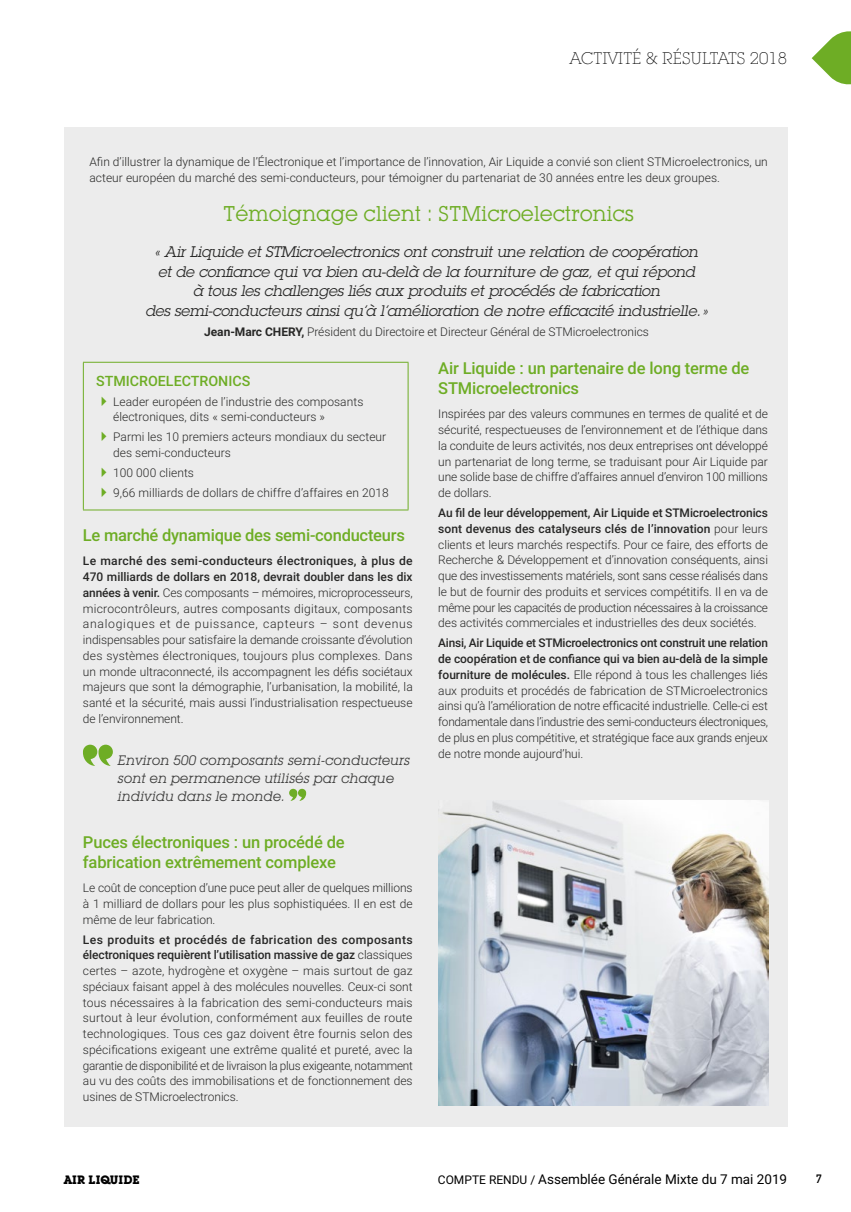
<style>
.page{position:relative;width:851px;height:1212px;background:#fff}
.page>*{position:absolute;margin:0;border:0;box-sizing:border-box;transform-origin:0 0}
.Header_2_span{font:21px "Lubalin Graph IT Cby BT";letter-spacing:-.01em;color:#6ead25}
.Header_3_vert{font:500 16.5px/19.8px "Roboto";letter-spacing:-.01em;color:#6ead25}
.Running_header_1{font:300 16.5px "Lubalin Graph IT Cby BT Xtra";color:#000}
.Par_text{font:italic 15px/19.5px "Lubalin Graph Std";letter-spacing:-.005em;color:#272726;text-align:center}
.Header__focus{font:500 14.25px "Roboto";color:#6ead25}
.Par_citation{font:italic 13.5px/18px "Lubalin Graph IT Cby BT";color:#3a3a39}
.t1{font:13.5px "Roboto";color:#000}
.Par_text-2{font:300 12px/15.8px "Roboto";letter-spacing:.005em;color:#272726;text-align:justify}
.t2{font:700 12px "Lubalin Graph IT Cby BT";color:#000}
.t3{font:500 12px "Lubalin Graph IT Cby BT";color:#000}
.s1{font-weight:700}
.s2{font-weight:500}
.s3{font-size:12px}
</style>
<div class="page">
<div style="left:64px;top:128px;width:723px;height:999px;background:#ececec"></div>
<svg style="left:811px;top:31px;width:39px;height:54px"></svg>
<hr style="left:83px;top:363px;width:1px;height:147px;background:#6ead25">
<hr style="left:83px;top:362px;width:325px;height:1px;background:#6ead25">
<hr style="left:407px;top:363px;width:1px;height:147px;background:#6ead25">
<hr style="left:83px;top:510px;width:325px;height:1px;background:#6ead25">
<svg style="left:289px;top:789px;width:17px;height:12px"></svg>
<svg style="left:83px;top:745px;width:30px;height:21px"></svg>
<img style="left:438px;top:801px;width:329px;height:305px">
<p class="Running_header_1" style="left:570px;top:48px;width:218px">ACTIVITÉ &amp; RÉSULTATS 2018</p>
<p class="Par_text-2" style="left:89px;top:153px;width:680px">Afin d’illustrer la dynamique de l’Électronique et l’importance de l’innovation, Air Liquide a convié son client STMicroelectronics, un acteur européen du marché des semi-conducteurs, pour témoigner du partenariat de 30 années entre les deux groupes.</p>
<p class="Header_2_span" style="left:223px;top:200px;width:412px">Témoignage client : STMicroelectronics</p>
<p class="Par_text" style="left:145px;top:242px;width:563px">« Air Liquide et STMicroelectronics ont construit une relation de coopération<br>et de confiance qui va bien au-delà de la fourniture de gaz, et qui répond<br>à tous les challenges liés aux produits et procédés de fabrication<br>des semi-conducteurs ainsi qu’à l’amélioration de notre efficacité industrielle.»</p>
<p class="Par_text-2" style="left:204px;top:323px;width:446px"><span class="s1">Jean-Marc CHERY,</span> Président du Directoire et Directeur Général de STMicroelectronics</p>
<p class="Header__focus" style="left:96px;top:371px;width:156px">STMICROELECTRONICS</p>
<p class="Par_text-2" style="left:113px;top:393px;width:252px">Leader européen de l’industrie des composants électroniques, dits « semi-conducteurs »</p>
<p class="Par_text-2" style="left:113px;top:429px;width:274px">Parmi les 10 premiers acteurs mondiaux du secteur des semi-conducteurs</p>
<p class="Par_text-2" style="left:113px;top:465px;width:82px">100 000 clients</p>
<p class="Par_text-2" style="left:113px;top:485px;width:277px">9,66 milliards de dollars de chiffre d’affaires en 2018</p>
<p class="Header_3_vert" style="left:83px;top:525px;width:323px">Le marché dynamique des semi-conducteurs</p>
<p class="Par_text-2" style="left:83px;top:553px;width:331px"><span class="s2">Le marché des semi-conducteurs électroniques, à plus de 470 milliards de dollars en 2018, devrait doubler dans les dix années à venir.</span> Ces composants – mémoires, microprocesseurs, microcontrôleurs, autres composants digitaux, composants analogiques et de puissance, capteurs – sont devenus indispensables pour satisfaire la demande croissante d’évolution des systèmes électroniques, toujours plus complexes. Dans un monde ultraconnecté, ils accompagnent les défis sociétaux majeurs que sont la démographie, l’urbanisation, la mobilité, la santé et la sécurité, mais aussi l’industrialisation respectueuse de l’environnement.</p>
<p class="Par_citation" style="left:118px;top:751px;width:294px">Environ 500 composants semi-conducteurs sont en permanence utilisés par chaque individu dans le monde.</p>
<p class="Header_3_vert" style="left:83px;top:832px;width:263px">Puces électroniques : un procédé de fabrication extrêmement complexe</p>
<p class="Par_text-2" style="left:83px;top:879px;width:331px">Le coût de conception d’une puce peut aller de quelques millions à 1 milliard de dollars pour les plus sophistiquées. Il en est de même de leur fabrication.</p>
<p class="Par_text-2" style="left:83px;top:931px;width:331px"><span class="s2">Les produits et procédés de fabrication des composants électroniques requièrent l’utilisation massive de gaz</span> classiques certes – azote, hydrogène et oxygène – mais surtout de gaz spéciaux faisant appel à des molécules nouvelles. Ceux-ci sont tous nécessaires à la fabrication des semi-conducteurs mais surtout à leur évolution, conformément aux feuilles de route technologiques. Tous ces gaz doivent être fournis selon des spécifications exigeant une extrême qualité et pureté, avec la garantie de disponibilité et de livraison la plus exigeante, notamment au vu des coûts des immobilisations et de fonctionnement des usines de STMicroelectronics.</p>
<p class="Header_3_vert" style="left:438px;top:358px;width:312px">Air Liquide : un partenaire de long terme de<br>STMicroelectronics</p>
<p class="Par_text-2" style="left:438px;top:406px;width:331px">Inspirées par des valeurs communes en termes de qualité et de sécurité, respectueuses de l’environnement et de l’éthique dans la conduite de leurs activités, nos deux entreprises ont développé un partenariat de long terme, se traduisant pour Air Liquide par une solide base de chiffre d’affaires annuel d’environ 100 millions de dollars.</p>
<p class="Par_text-2" style="left:438px;top:504px;width:331px"><span class="s2">Au fil de leur développement, Air Liquide et STMicroelectronics sont devenus des catalyseurs clés de l’innovation</span> pour leurs clients et leurs marchés respectifs. Pour ce faire, des efforts de Recherche &amp; Développement et d’innovation conséquents, ainsi que des investissements matériels, sont sans cesse réalisés dans le but de fournir des produits et services compétitifs. Il en va de même pour les capacités de production nécessaires à la croissance des activités commerciales et industrielles des deux sociétés.</p>
<p class="Par_text-2" style="left:438px;top:635px;width:331px"><span class="s2">Ainsi, Air Liquide et STMicroelectronics ont construit une relation de coopération et de confiance qui va bien au-delà de la simple fourniture de molécules.</span> Elle répond à tous les challenges liés aux produits et procédés de fabrication de STMicroelectronics ainsi qu’à l’amélioration de notre efficacité industrielle. Celle-ci est fondamentale dans l’industrie des semi-conducteurs électroniques, de plus en plus compétitive, et stratégique face aux grands enjeux de notre monde aujourd’hui.</p>
<p class="t2" style="left:64px;top:1173px;width:77px">AIR LIQUIDE</p>
<p class="t1" style="left:438px;top:1170px;width:351px"><span class="s3">COMPTE RENDU /</span> Assemblée Générale Mixte du 7 mai 2019</p>
<p class="t3" style="left:815px;top:1172px;width:8px">7</p>
</div>
